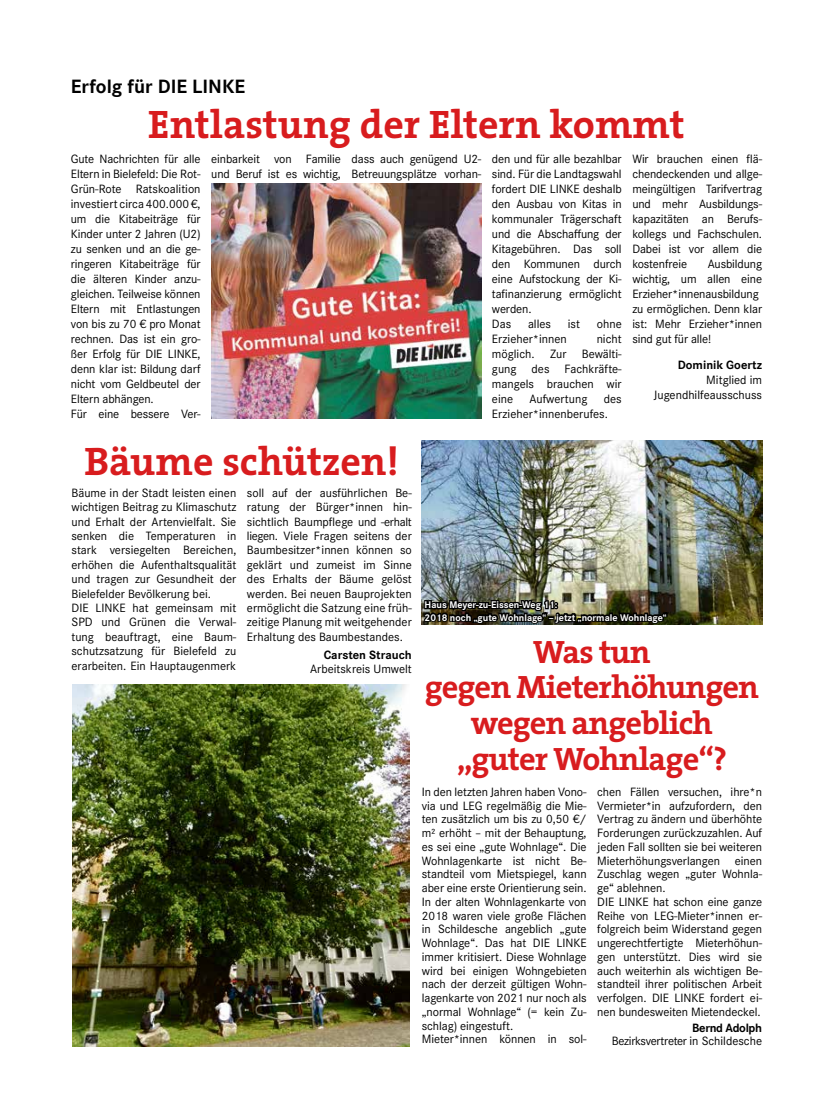
<style>
.page{position:relative;width:833px;height:1117px;background:#fff}
.page>*{position:absolute;margin:0;border:0;box-sizing:border-box;transform-origin:0 0}
.t1{font:700 40px "The Serif";color:#d81c1e}
.t2{font:700 32.5px/35.6px "The Serif";letter-spacing:-.03em;color:#d81c1e;text-align:center}
.t3{font:700 20px "Corporate S";color:#000}
.t4{font:12.5px/15px "Corporate S";letter-spacing:-.005em;color:#000}
.t5{font:700 12.5px "Corporate S";color:#000}
.t6{font:700 12.5px "Corporate S";letter-spacing:-.025em;color:#000}
.t7{font:700 10px/12.5px "Corporate S";color:#fff}
</style>
<div class="page">
<img style="left:211px;top:183px;width:270px;height:235px">
<img style="left:72px;top:684px;width:338px;height:361px">
<img style="left:422px;top:440px;width:340px;height:184px">
<img style="left:421px;top:583px;width:251px;height:42px">
<h3 class="t3" style="left:71px;top:71px;width:176px">Erfolg für DIE LINKE</h3>
<h1 class="t1" style="left:148px;top:90px;width:538px">Entlastung der Eltern kommt</h1>
<p class="t4" style="left:71px;top:151px;width:131px">Gute Nachrichten für alle<br>Eltern in Bielefeld: Die Rot-<br>Grün-Rote Ratskoalition investiert circa 400.000 €, um die Kitabeiträge für<br>Kinder unter 2 Jahren (U2) zu senken und an die ge&shy;ringeren Kitabeiträge für die älteren Kinder anzu&shy;gleichen. Teilweise können<br>Eltern mit Entlastungen von bis zu 70 € pro Monat rechnen. Das ist ein gro&shy;ßer Erfolg für DIE LINKE, denn klar ist: Bildung darf nicht vom Geldbeutel der<br>Eltern abhängen.<br>Für eine bessere Ver-</p>
<p class="t4" style="left:211px;top:151px;width:131px">einbarkeit von Familie und Beruf ist es wichtig,</p>
<p class="t4" style="left:351px;top:151px;width:131px">dass auch genügend U2-<br>Betreuungsplätze vorhan-</p>
<p class="t4" style="left:492px;top:151px;width:131px">den und für alle bezahlbar sind. Für die Landtagswahl fordert DIE LINKE deshalb den Ausbau von Kitas in kommunaler Trägerschaft und die Abschaffung der<br>Kitagebühren. Das soll den Kommunen durch eine Aufstockung der Ki&shy;tafinanzierung ermöglicht werden.<br>Das</p>
<p class="t4" style="left:632px;top:151px;width:131px;text-align:justify">Wir brauchen einen flä&shy;chendeckenden und allge&shy;meingültigen Tarifvertrag und mehr Ausbildungs&shy;kapazitäten an Berufs&shy;kollegs und Fachschulen.<br>Dabei ist vor allem die kostenfreie</p>
<p class="t4" style="left:632px;top:256px;width:131px;text-indent:75px">Ausbildung wichtig, um allen eine<br>Erzieher*innenausbildung zu ermöglichen. Denn klar ist: Mehr Erzieher*innen sind gut für alle!</p>
<p class="t5" style="left:678px;top:355px;width:86px">Dominik Goertz</p>
<p class="t4" style="left:654px;top:371px;width:110px;text-align:right">Mitglied im<br>Jugendhilfeausschuss</p>
<p class="t4" style="left:528px;top:316px;width:25px">alles</p>
<p class="t4" style="left:568px;top:316px;width:14px">ist</p>
<p class="t4" style="left:597px;top:316px;width:26px">ohne</p>
<p class="t4" style="left:492px;top:331px;width:76px">Erzieher*innen</p>
<p class="t4" style="left:492px;top:331px;width:131px;text-align:justify;text-indent:105px">nicht möglich. Zur Bewälti&shy;gung des Fachkräfte&shy;mangels brauchen wir eine</p>
<p class="t4" style="left:529px;top:391px;width:59px">Aufwertung</p>
<p class="t4" style="left:492px;top:391px;width:131px;text-indent:112px">des<br>Erzieher*innenberufes.</p>
<h1 class="t1" style="left:84px;top:428px;width:316px">Bäume schützen!</h1>
<p class="t4" style="left:71px;top:484px;width:166px;line-height:14.4px">Bäume in der Stadt leisten einen wichtigen Beitrag zu Klimaschutz und Erhalt der Artenvielfalt. Sie senken die Temperaturen in stark versiegelten Bereichen, erhöhen die Aufenthaltsqualität und tragen zur Gesundheit der<br>Bielefelder Bevölkerung bei.<br>DIE LINKE hat gemeinsam mit<br>SPD und Grünen die Verwal&shy;tung beauftragt, eine Baum&shy;schutzsatzung für Bielefeld zu erarbeiten. Ein Hauptaugenmerk</p>
<p class="t4" style="left:247px;top:484px;width:166px;line-height:14.4px;text-align:justify">soll auf der ausführlichen Be&shy;ratung der Bürger*innen hin&shy;sichtlich Baumpflege und -erhalt liegen. Viele Fragen seitens der Baumbesitzer*innen können so geklärt und zumeist im Sinne des Erhalts der Bäume gelöst werden. Bei neuen Bauprojekten ermöglicht die Satzung eine früh&shy;zeitige Planung mit weitgehender Erhaltung des Baumbestandes.</p>
<p class="t5" style="left:324px;top:644px;width:89px">Carsten Strauch</p>
<p class="t4" style="left:310px;top:660px;width:103px">Arbeitskreis Umwelt</p>
<p class="t7" style="left:424px;top:597px;width:243px">Haus Meyer-zu-Eissen-Weg 11:<br>2018 noch „gute Wohnlage“ – jetzt „normale Wohnlage“</p>
<h2 class="t2" style="left:425px;top:633px;width:336px">Was tun<br>gegen Mieterhöhungen wegen angeblich „guter Wohnlage“?</h2>
<p class="t4" style="left:422px;top:783px;width:166px;line-height:13.8px">In den letzten Jahren haben Vono&shy;via und LEG regelmäßig die Mie&shy;ten zusätzlich um bis zu 0,50 €/ m² erhöht – mit der Behauptung, es sei eine „gute Wohnlage“. Die<br>Wohnlagenkarte ist nicht Be&shy;standteil vom Mietspiegel, kann aber eine erste Orientierung sein.<br>In der alten Wohnlagenkarte von<br>2018 waren viele große Flächen in Schildesche angeblich „gute<br>Wohnlage“. Das hat DIE LINKE immer kritisiert. Diese Wohnlage wird bei einigen Wohngebieten nach der derzeit gültigen Wohn&shy;lagenkarte von 2021 nur noch als „normal Wohnlage“ (= kein Zu&shy;schlag) eingestuft.<br>Mieter*innen können in sol-</p>
<p class="t4" style="left:597px;top:783px;width:166px;line-height:13.8px">chen Fällen versuchen, ihre*n<br>Vermieter*in aufzufordern, den<br>Vertrag zu ändern und überhöhte<br>Forderungen zurückzuzahlen. Auf jeden Fall sollten sie bei weiteren<br>Mieterhöhungsverlangen einen<br>Zuschlag wegen „guter Wohnla&shy;ge“ ablehnen.<br>DIE LINKE hat schon eine ganze<br>Reihe von LEG-Mieter*innen er&shy;folgreich beim Widerstand gegen ungerechtfertigte Mieterhöhun&shy;gen unterstützt. Dies wird sie auch weiterhin als wichtigen Be&shy;standteil ihrer politischen Arbeit verfolgen. DIE LINKE fordert ei&shy;nen bundesweiten Mietendeckel.</p>
<p class="t6" style="left:692px;top:1017px;width:71px">Bernd Adolph</p>
<p class="t4" style="left:612px;top:1031px;width:152px">Bezirksvertreter in Schildesche</p>
</div>
